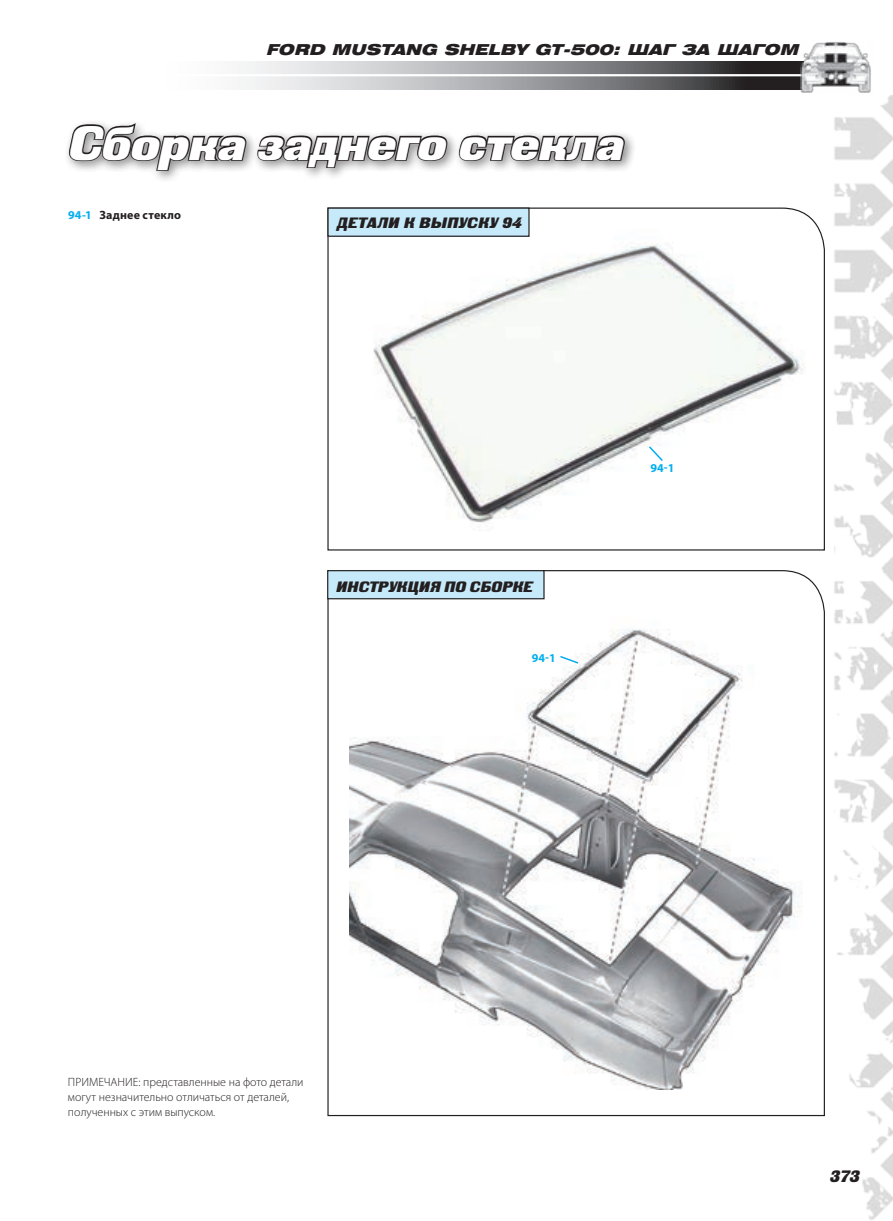
<style>
.page{position:relative;width:893px;height:1221px;background:#fff}
.page>*{position:absolute;margin:0;border:0;box-sizing:border-box;transform-origin:0 0}
.t1{font:italic 48px "Black Grotesk C";letter-spacing:-.005em;color:#fff}
.t2{font:italic 16.5px "Black Grotesk C";color:#231f20}
.t3{font:italic 15px "Helios Ext Black C";color:#231f20}
.t4{font:italic 15px "Black Grotesk C";color:#231f20}
.t5{font:italic 15px "Black Grotesk C";letter-spacing:.02em;color:#231f20}
.t6{font:300 12px/15px "Myriad Pro";color:#231f20}
.t7{font:700 12px "Myriad Pro";letter-spacing:.015em;color:#231f20}
.t8{font:700 12px "Myriad Pro";color:#00aeef}
.s1{color:#00aeef}
</style>
<div class="page">
<img style="left:725px;top:96px;width:168px;height:1124px">
<svg style="left:241px;top:61px;width:557px;height:28px;background:#979799"></svg>
<hr style="left:2px;top:74px;width:805px;height:2px;background:#fff">
<img style="left:798px;top:42px;width:73px;height:51px">
<svg style="left:327px;top:207px;width:498px;height:344px"></svg>
<svg style="left:327px;top:569px;width:498px;height:547px"></svg>
<img style="left:349px;top:594px;width:459px;height:495px">
<svg style="left:558px;top:654px;width:22px;height:11px"></svg>
<svg style="left:647px;top:444px;width:17px;height:18px"></svg>
<div style="left:63px;top:118px;width:574px;height:65px;background:#231f20;opacity:.5"></div>
<svg style="left:68px;top:122px;width:180px;height:50px"></svg>
<svg style="left:256px;top:133px;width:193px;height:36px;background:#918f90"></svg>
<svg style="left:458px;top:133px;width:168px;height:30px;background:#868485"></svg>
<div style="left:328px;top:208px;width:201px;height:28px;background:#c6eafa"></div>
<div style="left:327px;top:207px;width:203px;height:30px;border:1px solid #231f20"></div>
<div style="left:328px;top:570px;width:216px;height:28px;background:#c6eafa"></div>
<div style="left:327px;top:570px;width:218px;height:29px;border:1px solid #231f20"></div>
<p class="t3" style="left:266px;top:40px;width:538px">FORD MUSTANG SHELBY GT-500: ШАГ ЗА ШАГОМ</p>
<h1 class="t1" style="left:68px;top:114px;width:557px">Сборка заднего стекла</h1>
<p class="t7" style="left:68px;top:207px;width:115px"><span class="s1">94-1</span> Заднее стекло</p>
<p class="t5" style="left:337px;top:213px;width:186px">ДЕТАЛИ К ВЫПУСКУ 94</p>
<p class="t4" style="left:336px;top:577px;width:198px">ИНСТРУКЦИЯ ПО СБОРКЕ</p>
<p class="t8" style="left:532px;top:650px;width:26px">94-1</p>
<p class="t8" style="left:650px;top:460px;width:26px">94-1</p>
<p class="t6" style="left:68px;top:1074px;width:237px">ПРИМЕЧАНИЕ: представленные на фото детали могут незначительно отличаться от деталей, полученных с этим выпуском.</p>
<h2 class="t2" style="left:830px;top:1166px;width:31px">373</h2>
</div>
